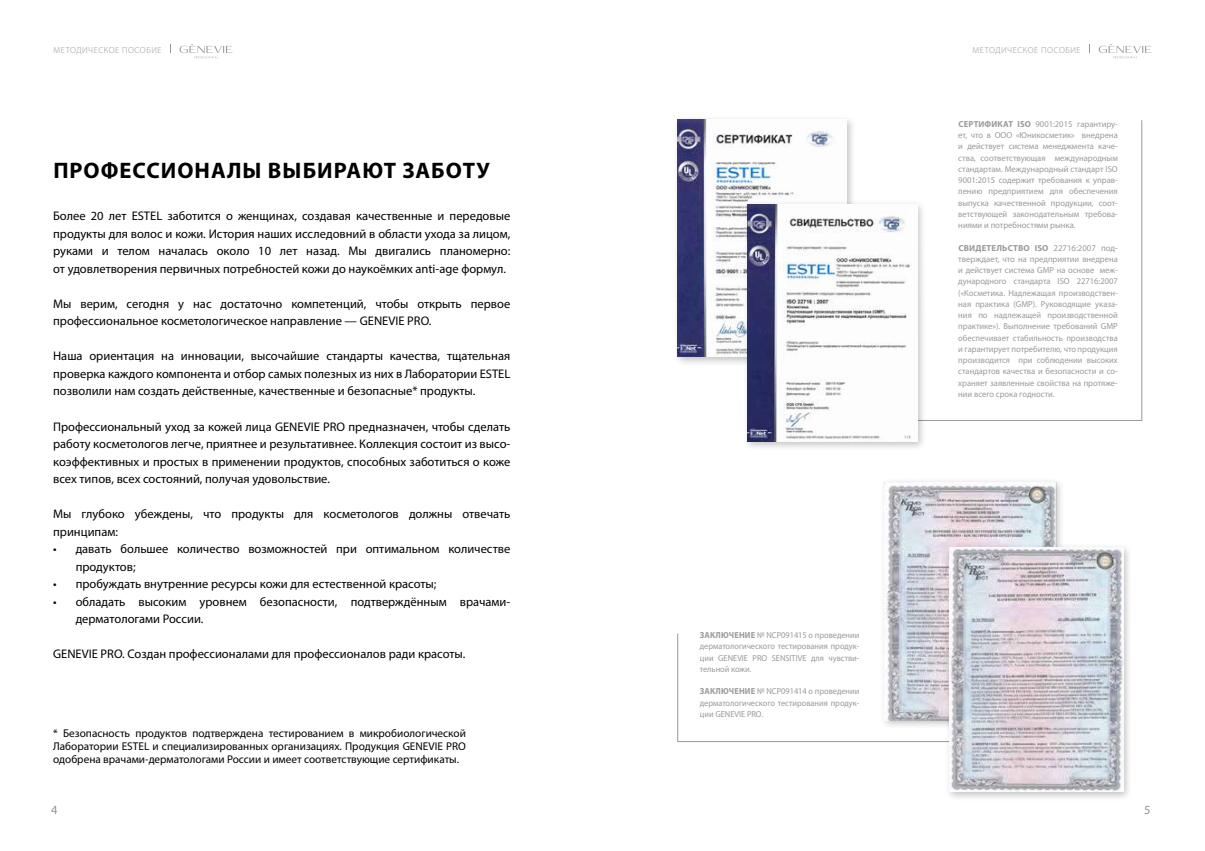
<style>
.page{position:relative;width:1205px;height:851px;background:#fff}
.page>*{position:absolute;margin:0;border:0;box-sizing:border-box;transform-origin:0 0}
.t1{font:700 22.5px "Myriad Pro";letter-spacing:.045em;color:#000}
.t2{font:12.5px/17.5px "Myriad Pro";color:#000}
.t3{font:12.5px "Myriad Pro";color:#939598}
.t4{font:11.25px/12.5px "Myriad Pro";color:#000;text-align:justify}
.t5{font:8.75px/11.2px "Myriad Pro";color:#989a9c;text-align:justify}
.t6{font:8.75px/11.2px "Myriad Pro";color:#989a9c;text-align:justify;scale:.95 1}
.t7{font:300 8.75px "Myriad Pro";letter-spacing:.06em;color:#939598}
.s1{font-weight:700}
</style>
<div class="page">
<svg style="left:1098px;top:44px;width:53px;height:14px"></svg>
<svg style="left:180px;top:44px;width:53px;height:14px"></svg>
<div style="left:880px;top:477px;width:185px;height:253px;background:#000;opacity:.24"></div>
<img style="left:885px;top:482px;width:173px;height:150px">
<div style="left:673px;top:115px;width:184px;height:252px;background:#000;opacity:.24"></div>
<img style="left:677px;top:119px;width:170px;height:237px">
<svg style="left:846px;top:120px;width:296px;height:301px"></svg>
<svg style="left:677px;top:632px;width:268px;height:110px"></svg>
<div style="left:743px;top:200px;width:184px;height:251px;background:#000;opacity:.24"></div>
<img style="left:748px;top:205px;width:169px;height:236px">
<div style="left:945px;top:543px;width:188px;height:258px;background:#000;opacity:.24"></div>
<img style="left:950px;top:547px;width:173px;height:244px">
<p class="t7" style="left:53px;top:44px;width:110px">МЕТОДИЧЕСКОЕ ПОСОБИЕ</p>
<p class="t7" style="left:972px;top:44px;width:110px">МЕТОДИЧЕСКОЕ ПОСОБИЕ</p>
<h1 class="t1" style="left:53px;top:156px;width:438px">ПРОФЕССИОНАЛЫ ВЫБИРАЮТ ЗАБОТУ</h1>
<p class="t2" style="left:53px;top:207px;width:459px;text-align:justify">Более 20 лет ESTEL заботится о женщинах, создавая качественные и передовые продукты для волос и кожи. История наших исследовний в области ухода за лицом, руками и телом началась около 10 лет назад. Мы двигались планомерно: от удовлетворения первичных потребностей кожи до наукоёмких anti-age формул.</p>
<p class="t2" style="left:53px;top:295px;width:459px">Мы верим, сегодня у нас достаточно компетенций, чтобы открыть первое профессиональное косметологическое направление — GENEVIE PRO.</p>
<p class="t2" style="left:53px;top:347px;width:459px;text-align:justify">Наша ориентация на инновации, высочайшие стандарты качества, тщательная проверка каждого компонента и отбор самых полезных из них в Лаборатории ESTEL позволили нам создать действенные, качественные и безопасные* продукты.</p>
<p class="t2" style="left:53px;top:417px;width:459px;text-align:justify">Профессиональный уход за кожей лица GENEVIE PRO предназначен, чтобы сделать работу косметологов легче, приятнее и результативнее. Коллекция состоит из высо&shy;коэффективных и простых в применении продуктов, способных заботиться о коже всех типов, всех состояний, получая удовольствие.</p>
<p class="t2" style="left:53px;top:505px;width:459px">Мы глубоко убеждены, что продукты для косметологов должны отвечать принципам:</p>
<p class="t2" style="left:76px;top:540px;width:436px;text-indent:-22px">• давать большее количество возможностей при оптимальном количестве продуктов;</p>
<p class="t2" style="left:53px;top:575px;width:385px">• пробуждать внутренние ресурсы кожи для естественной красоты;</p>
<p class="t2" style="left:76px;top:592px;width:436px;text-indent:-22px">• обладать высоким уровнем безопасности, подтверждённым врачами&shy;дерматологами России.</p>
<p class="t2" style="left:53px;top:645px;width:414px">GENEVIE PRO. Создан профессионалами для профессионалов ради красоты.</p>
<p class="t4" style="left:53px;top:727px;width:414px">* Безопасность продуктов подтверждена тестированием в микробиологической Лаборатории ESTEL и специализированных организациях. Продукция GENEVIE PRO одобрена врачами-дерматологами России и имеет соответствующие сертификаты.</p>
<p class="t6" style="left:700px;top:629px;width:169px"><span class="s1">ЗАКЛЮЧЕНИЕ</span> № NCP091415 о проведении дерматологического тестирования продук&shy;ции GENEVIE PRO SENSITIVE для чувстви&shy;тельной кожи.</p>
<p class="t6" style="left:700px;top:685px;width:169px"><span class="s1">ЗАКЛЮЧЕНИЕ</span> № NCP091414 о проведении дерматологического тестирования продук&shy;ции GENEVIE PRO.</p>
<p class="t5" style="left:958px;top:118px;width:161px"><span class="s1">СЕРТИФИКАТ ISO</span> 9001:2015 гарантиру&shy;ет, что в ООО «Юникосметик» внедрена и действует система менеджмента каче&shy;ства, соответствующая международным стандартам. Международный стандарт ISO 9001:2015 содержит требования к управ&shy;лению предприятием для обеспечения выпуска качественной продукции, соот&shy;ветствующей законодательным требова&shy;ниями и потребностями рынка.</p>
<p class="t5" style="left:958px;top:242px;width:161px"><span class="s1">СВИДЕТЕЛЬСТВО ISO</span> 22716:2007 под&shy;тверждает, что на предприятии внедрена и действует система GMP на основе меж&shy;дународного стандарта ISO 22716:2007 («Косметика. Надлежащая производствен&shy;ная практика (GMP). Руководящие указа&shy;ния по надлежащей производственной практике»). Выполнение требований GMP обеспечивает стабильность производства и гарантирует потребителю, что продукция производится при соблюдении высоких стандартов качества и безопасности и со&shy;храняет заявленные свойства на протяже&shy;нии всего срока годности.</p>
<p class="t3" style="left:51px;top:802px;width:8px">4</p>
<p class="t3" style="left:1144px;top:802px;width:8px">5</p>
</div>
